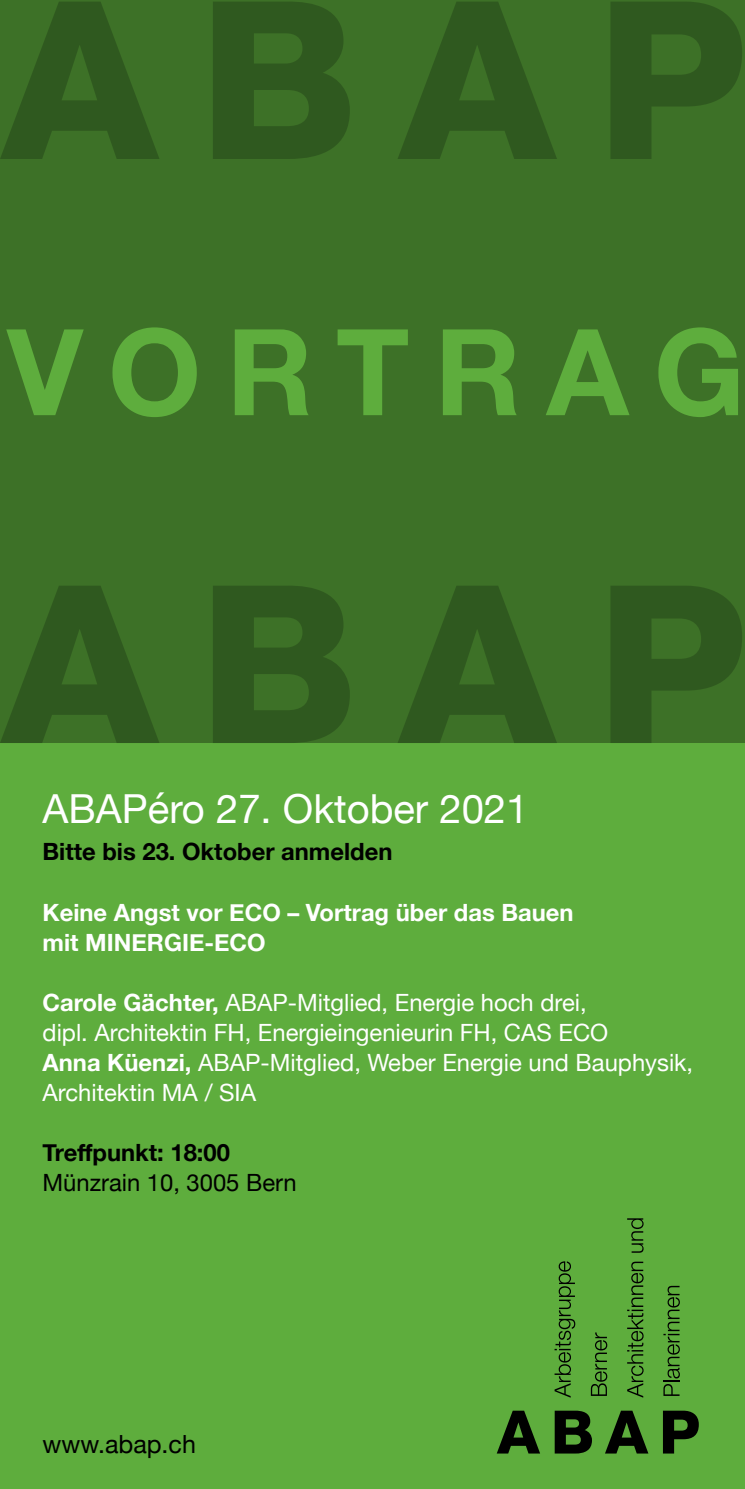
<style>
.page{position:relative;width:745px;height:1489px;background:#fff}
.page>*{position:absolute;margin:0;border:0;box-sizing:border-box;transform-origin:0 0}
.t1{font:700 120px "Helvetica Neue";color:#5ead3d}
.t2{font:40px "Helvetica Neue";color:#fff}
.t3{font:25px "Helvetica Neue";color:#000}
.t4{font:23.75px/30px "Helvetica Neue";color:#fff}
.t5{font:700 23.75px/30px "Helvetica Neue";color:#fff}
.t6{font:700 23.75px "Helvetica Neue";color:#000}
.t7{font:23.75px "Helvetica Neue";color:#000}
.s1{font-weight:700}
</style>
<div class="page">
<div style="left:0;top:0;width:744px;height:1488px;background:#5ead3d"></div>
<div style="left:0;top:0;width:744px;height:743px;background:#3d7127"></div>
<svg style="left:497px;top:1410px;width:43px;height:43px"></svg>
<svg style="left:554px;top:1410px;width:37px;height:43px"></svg>
<svg style="left:605px;top:1410px;width:43px;height:43px"></svg>
<svg style="left:663px;top:1410px;width:35px;height:43px"></svg>
<svg style="left:554px;top:1261px;width:21px;height:136px"></svg>
<svg style="left:590px;top:1332px;width:17px;height:63px"></svg>
<svg style="left:627px;top:1261px;width:16px;height:136px"></svg>
<svg style="left:627px;top:1218px;width:16px;height:34px"></svg>
<svg style="left:663px;top:1285px;width:16px;height:110px"></svg>
<svg style="left:0;top:586px;width:159px;height:157px"></svg>
<svg style="left:213px;top:586px;width:136px;height:157px"></svg>
<svg style="left:398px;top:586px;width:158px;height:157px"></svg>
<svg style="left:610px;top:586px;width:131px;height:157px"></svg>
<svg style="left:0;top:2px;width:159px;height:157px"></svg>
<svg style="left:213px;top:1px;width:136px;height:158px"></svg>
<svg style="left:398px;top:2px;width:158px;height:157px"></svg>
<svg style="left:610px;top:2px;width:131px;height:157px"></svg>
<h1 class="t1" style="left:7px;top:278px;width:527px">Vor trag</h1>
<h2 class="t2" style="left:43px;top:780px;width:487px">ABAPéro 27. Oktober 2021</h2>
<p class="t6" style="left:43px;top:833px;width:351px">Bitte bis 23. Oktober anmelden</p>
<p class="t5" style="left:43px;top:897px;width:532px">Keine Angst vor ECO – Vortrag über das Bauen mit MINERGIE-ECO</p>
<p class="t4" style="left:43px;top:988px;width:651px"><span class="s1">Carole Gächter,</span> ABAP-Mitglied, Energie hoch drei,<br>dipl. Architektin FH, Energieingenieurin FH, CAS ECO<br><span class="s1">Anna Küenzi,</span> ABAP-Mitglied, Weber Energie und Bauphysik, Architektin MA / SIA</p>
<p class="t6" style="left:43px;top:1133px;width:189px">Treffpunkt: 18:00</p>
<p class="t7" style="left:43px;top:1164px;width:255px">Münzrain 10, 3005 Bern</p>
<p class="t3" style="left:43px;top:1425px;width:155px">www.abap.ch</p>
</div>
